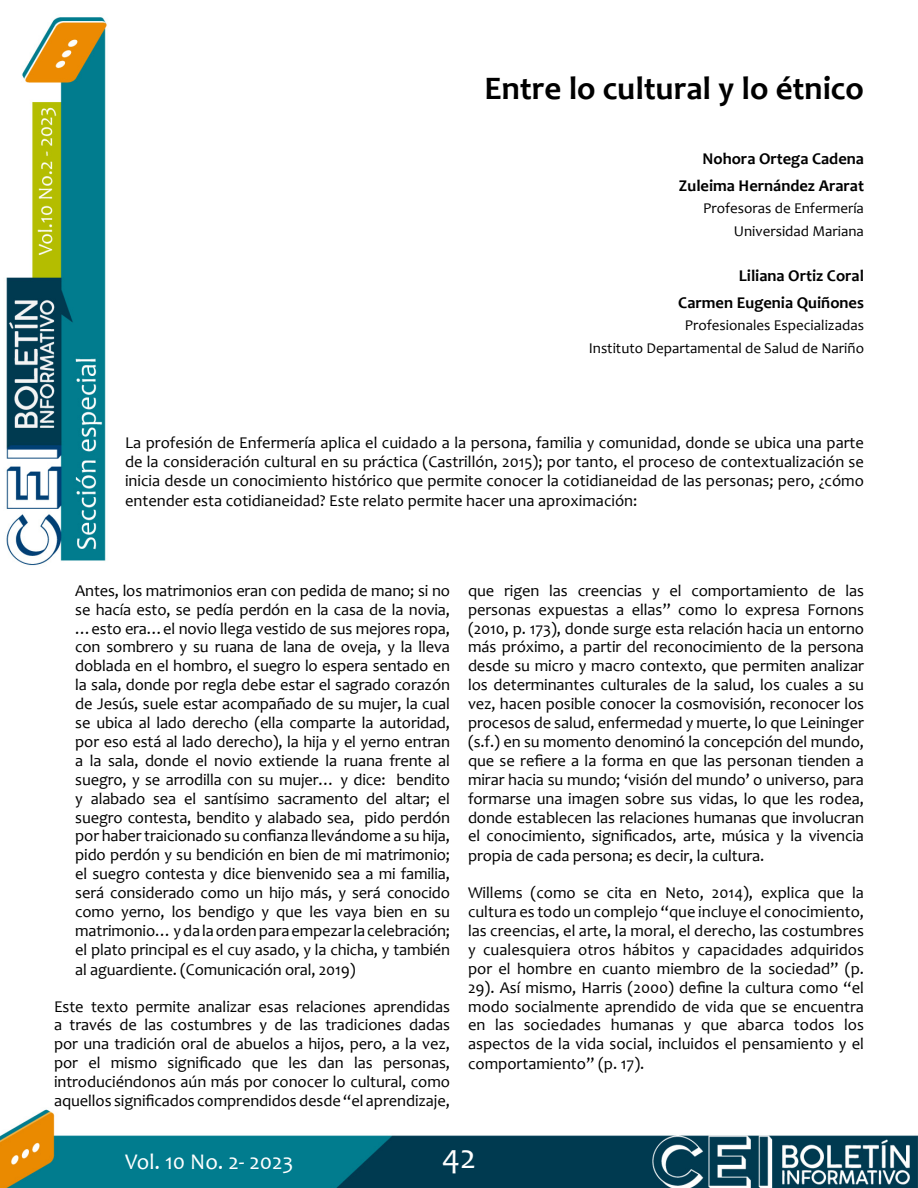
<style>
.page{position:relative;width:918px;height:1188px;background:#fff}
.page>*{position:absolute;margin:0;border:0;box-sizing:border-box;transform-origin:0 0}
.t1{font:34.5px "Candara";color:#fff}
.t2{font:700 33px "Candara";color:#000}
.t3{font:22.5px "Candara";color:#fff}
.t4{font:16.5px/18.9px "Candara";letter-spacing:-.005em;color:#000;text-align:justify}
.t5{font:700 16.5px "Candara";color:#000}
.t6{font:15px "Candara";color:#000}
</style>
<div class="page">
<img style="left:0;top:1109px;width:917px;height:79px">
<img style="left:6px;top:17px;width:101px;height:549px">
<p class="t2" style="left:484px;top:68px;width:381px">Entre lo cultural y lo étnico</p>
<p class="t5" style="left:703px;top:148px;width:163px">Nohora Ortega Cadena</p>
<p class="t5" style="left:679px;top:175px;width:187px">Zuleima Hernández Ararat</p>
<p class="t6" style="left:703px;top:199px;width:162px">Profesoras de Enfermería</p>
<p class="t6" style="left:734px;top:222px;width:132px">Universidad Mariana</p>
<p class="t5" style="left:739px;top:265px;width:127px">Liliana Ortiz Coral</p>
<p class="t5" style="left:678px;top:292px;width:187px">Carmen Eugenia Quiñones</p>
<p class="t6" style="left:685px;top:316px;width:181px">Profesionales Especializadas</p>
<p class="t6" style="left:589px;top:339px;width:277px">Instituto Departamental de Salud de Nariño</p>
<p class="t4" style="left:125px;top:433px;width:741px">La profesión de Enfermería aplica el cuidado a la persona, familia y comunidad, donde se ubica una parte de la consideración cultural en su práctica (Castrillón, 2015); por tanto, el proceso de contextualización se inicia desde un conocimiento histórico que permite conocer la cotidianeidad de las personas; pero, ¿cómo entender esta cotidianeidad? Este relato permite hacer una aproximación:</p>
<p class="t4" style="left:75px;top:581px;width:376px">Antes, los matrimonios eran con pedida de mano; si no se hacía esto, se pedía perdón en la casa de la novia, …esto era…el novio llega vestido de sus mejores ropa, con sombrero y su ruana de lana de oveja, y la lleva doblada en el hombro, el suegro lo espera sentado en la sala, donde por regla debe estar el sagrado corazón de Jesús, suele estar acompañado de su mujer, la cual se ubica al lado derecho (ella comparte la autoridad, por eso está al lado derecho), la hija y el yerno entran a la sala, donde el novio extiende la ruana frente al suegro, y se arrodilla con su mujer… y dice: bendito y alabado sea el santísimo sacramento del altar; el suegro contesta, bendito y alabado sea, pido perdón por haber traicionado su confianza llevándome a su hija, pido perdón y su bendición en bien de mi matrimonio; el suegro contesta y dice bienvenido sea a mi familia, será considerado como un hijo más, y será conocido como yerno, los bendigo y que les vaya bien en su matrimonio… y da la orden para empezar la celebración; el plato principal es el cuy asado, y la chicha, y también al aguardiente. (Comunicación oral, 2019)</p>
<p class="t4" style="left:54px;top:997px;width:398px">Este texto permite analizar esas relaciones aprendidas a través de las costumbres y de las tradiciones dadas por una tradición oral de abuelos a hijos, pero, a la vez, por el mismo significado que les dan las personas, introduciéndonos aún más por conocer lo cultural, como aquellos significados comprendidos desde “el aprendizaje,</p>
<p class="t4" style="left:468px;top:581px;width:398px">que rigen las creencias y el comportamiento de las personas expuestas a ellas” como lo expresa Fornons (2010, p. 173), donde surge esta relación hacia un entorno más próximo, a partir del reconocimiento de la persona desde su micro y macro contexto, que permiten analizar los determinantes culturales de la salud, los cuales a su vez, hacen posible conocer la cosmovisión, reconocer los procesos de salud, enfermedad y muerte, lo que Leininger (s.f.) en su momento denominó la concepción del mundo, que se refiere a la forma en que las personan tienden a mirar hacia su mundo; ‘visión del mundo’ o universo, para formarse una imagen sobre sus vidas, lo que les rodea, donde establecen las relaciones humanas que involucran el conocimiento, significados, arte, música y la vivencia propia de cada persona; es decir, la cultura.</p>
<p class="t4" style="left:468px;top:883px;width:398px">Willems (como se cita en Neto, 2014), explica que la cultura es todo un complejo “que incluye el conocimiento, las creencias, el arte, la moral, el derecho, las costumbres y cualesquiera otros hábitos y capacidades adquiridos por el hombre en cuanto miembro de la sociedad” (p.<br>29). Así mismo, Harris (2000) define la cultura como “el modo socialmente aprendido de vida que se encuentra en las sociedades humanas y que abarca todos los aspectos de la vida social, incluidos el pensamiento y el comportamiento” (p. 17).</p>
<h3 class="t3" style="left:125px;top:1147px;width:170px">Vol. 10 No. 2- 2023</h3>
<h1 class="t1" style="left:442px;top:1135px;width:36px">42</h1>
</div>
